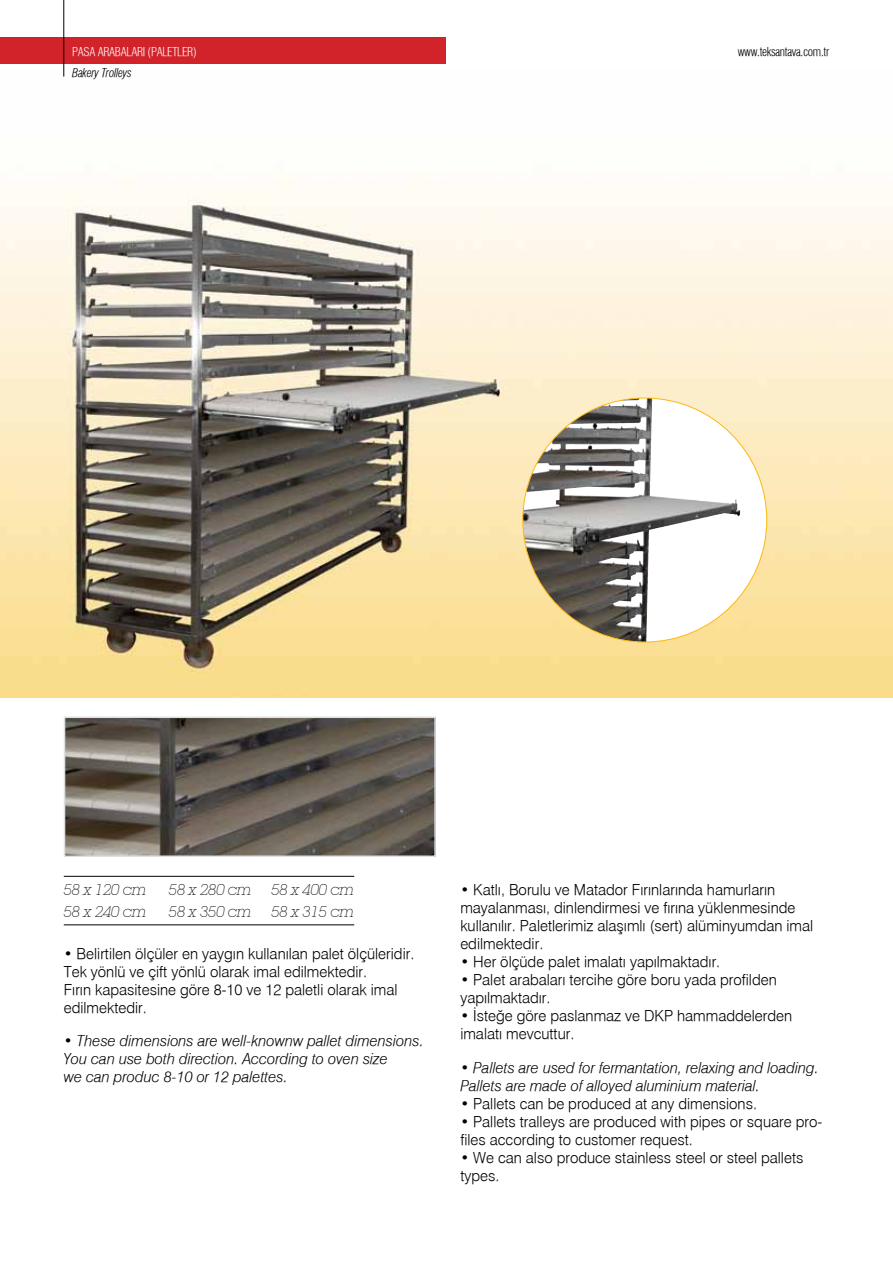
<style>
.page{position:relative;width:893px;height:1263px;background:#fff}
.page>*{position:absolute;margin:0;border:0;box-sizing:border-box;transform-origin:0 0}
.t1{font:300 15px/18px "Swiss 721";color:#000}
.t2{font:italic 300 15px/18px "Swiss 721";color:#000}
.t3{font:15px/22.2px "Lubalin Graph IT Cby BT Xtra Light Ob";letter-spacing:-.025em;color:#000}
.t4{font:300 condensed 12px "Swiss 721";letter-spacing:-.025em;color:#fff}
.t5{font:300 condensed 12px "Swiss 721";letter-spacing:-.025em;color:#000}
.t6{font:italic 300 condensed 12px "Swiss 721";letter-spacing:-.025em;color:#000}
</style>
<div class="page">
<img style="left:0;top:68px;width:893px;height:629px">
<div style="left:0;top:38px;width:446px;height:26px;background:#d2232a"></div>
<hr style="left:64px;top:0;width:1px;height:77px;background:#000">
<hr style="left:64px;top:876px;width:290px;height:1px;background:#000">
<hr style="left:64px;top:924px;width:290px;height:1px;background:#000">
<div style="left:523px;top:398px;width:244px;height:244px;background:#fff;border-radius:50%"></div>
<img style="left:523px;top:404px;width:124px;height:238px">
<img style="left:67px;top:719px;width:366px;height:135px">
<div style="left:64px;top:716px;width:372px;height:141px;border:2px solid #dedfe1"></div>
<p class="t4" style="left:72px;top:45px;width:126px">PASA ARABALARI (PALETLER)</p>
<p class="t5" style="left:738px;top:45px;width:93px">www.teksantava.com.tr</p>
<p class="t6" style="left:72px;top:65px;width:61px">Bakery Trolleys</p>
<p class="t3" style="left:64px;top:879px;width:84px">58 x 120 cm<br>58 x 240 cm</p>
<p class="t3" style="left:169px;top:879px;width:84px">58 x 280 cm<br>58 x 350 cm</p>
<p class="t3" style="left:271px;top:879px;width:84px">58 x 400 cm<br>58 x 315 cm</p>
<p class="t1" style="left:64px;top:944px;width:352px">• Belirtilen ölçüler en yaygın kullanılan palet ölçüleridir.<br>Tek yönlü ve çift yönlü olarak imal edilmektedir.<br>Fırın kapasitesine göre 8-10 ve 12 paletli olarak imal edilmektedir.</p>
<p class="t2" style="left:64px;top:1032px;width:361px">• These dimensions are well-knownw pallet dimensions.<br>You can use both direction. According to oven size<br>we can produc 8-10 or 12 palettes.</p>
<p class="t1" style="left:460px;top:880px;width:354px">• Katlı, Borulu ve Matador Fırınlarında hamurların mayalanması, dinlendirmesi ve fırına yüklenmesinde kullanılır. Paletlerimiz alaşımlı (sert) alüminyumdan imal edilmektedir.</p>
<p class="t1" style="left:460px;top:952px;width:261px">• Her ölçüde palet imalatı yapılmaktadır.</p>
<p class="t1" style="left:460px;top:970px;width:318px">• Palet arabaları tercihe göre boru yada profilden yapılmaktadır.</p>
<p class="t1" style="left:460px;top:1006px;width:333px">• İsteğe göre paslanmaz ve DKP hammaddelerden imalatı mevcuttur.</p>
<p class="t2" style="left:460px;top:1059px;width:360px">• Pallets are used for fermantation, relaxing and loading.<br>Pallets are made of alloyed aluminium material.</p>
<p class="t1" style="left:460px;top:1095px;width:298px">• Pallets can be produced at any dimensions.</p>
<p class="t1" style="left:460px;top:1113px;width:363px">• Pallets tralleys are produced with pipes or square pro&shy;files according to customer request.</p>
<p class="t1" style="left:460px;top:1149px;width:345px">• We can also produce stainless steel or steel pallets types.</p>
</div>
